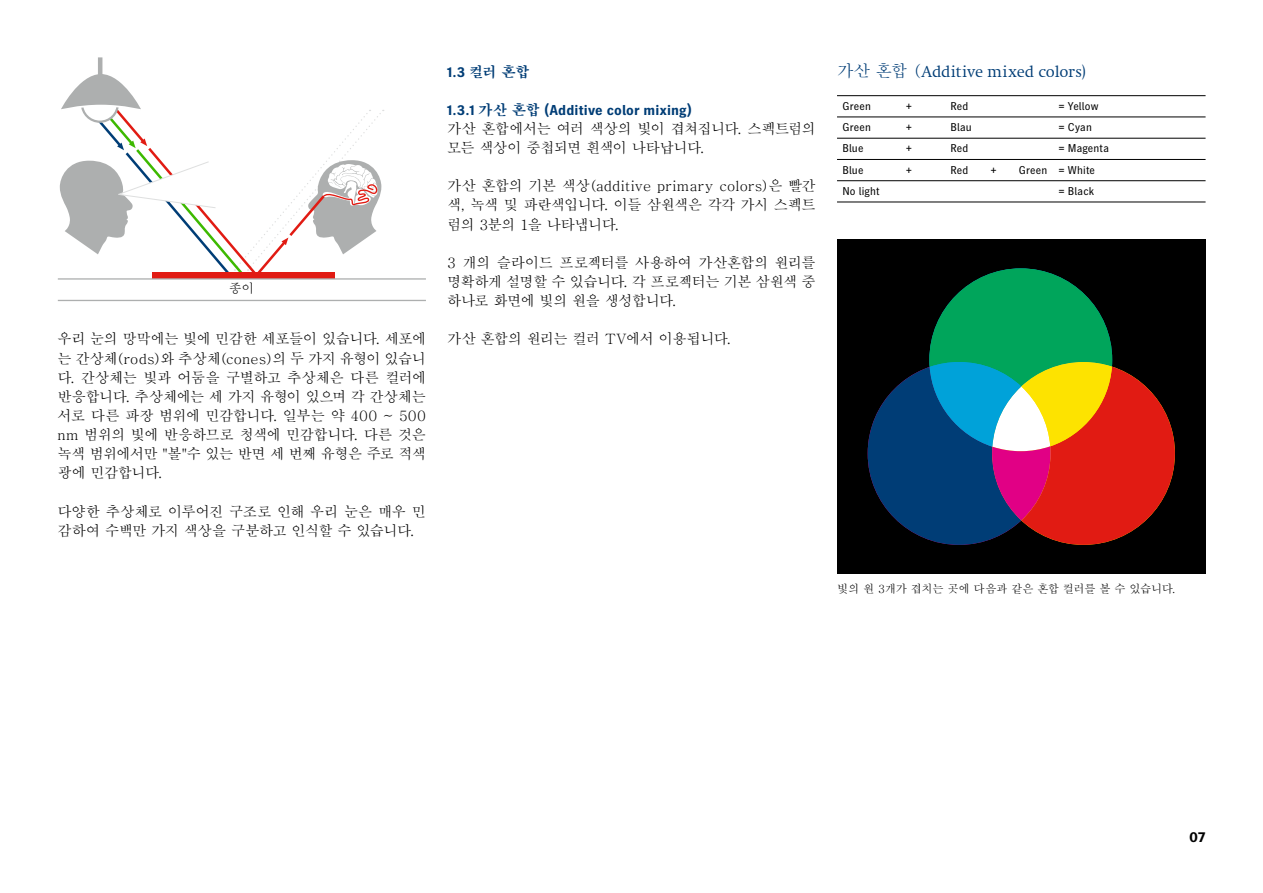
<style>
.page{position:relative;width:1263px;height:893px;background:#fff}
.page>*{position:absolute;margin:0;border:0;box-sizing:border-box;transform-origin:0 0}
.t1{font:16.5px "Heidelberg Antiqua ML";color:#003d76}
.t2{font:500 14.25px/19.2px "Adobe Myungjo Std";letter-spacing:-.04em;color:#000;text-align:justify}
.t3{font:700 14.25px "Heidelberg Gothic Ml";letter-spacing:.01em;color:#003d76}
.t4{font:14.25px "H2 mjr E";color:#003d76}
.t5{font:700 14.25px "Heidelberg Gothic Ml";color:#000}
.t6{font:500 12.6px "Adobe Myungjo Std";color:#000}
.t7{font:11.25px "Heidelberg Gothic Ml";letter-spacing:.015em;color:#000}
.t8{font:500 11.25px "Adobe Myungjo Std";letter-spacing:-.035em;color:#000}
.s1{font-family:"Heidelberg Gothic Ml";font-weight:700}
.s2{font-family:"H2 mjr E";font-weight:400}
.s3{font-family:"Adobe Myungjo Std";font-weight:500}
</style>
<div class="page">
<hr style="left:98px;top:57px;width:4px;height:21px;background:#adafaf">
<svg style="left:59px;top:71px;width:325px;height:207px"></svg>
<hr style="left:58px;top:300px;width:368px;height:1px;background:#adafaf">
<hr style="left:58px;top:278px;width:368px;height:2px;background:#adafaf">
<div style="left:837px;top:239px;width:368px;height:335px;background:#000"></div>
<svg style="left:868px;top:268px;width:307px;height:277px"></svg>
<hr style="left:837px;top:95px;width:368px;height:1px;background:#000">
<hr style="left:837px;top:117px;width:368px;height:1px;background:#000">
<hr style="left:837px;top:138px;width:368px;height:1px;background:#000">
<hr style="left:837px;top:159px;width:368px;height:1px;background:#000">
<hr style="left:837px;top:180px;width:368px;height:1px;background:#000">
<hr style="left:837px;top:202px;width:368px;height:1px;background:#000">
<p class="t6" style="left:229px;top:282px;width:27px">종이</p>
<p class="t4" style="left:447px;top:64px;width:84px"><span class="s1">1.3</span> 컬러 혼합</p>
<p class="t3" style="left:447px;top:102px;width:246px">1.3.1 <span class="s2">가산 혼합</span> (Additive color mixing)</p>
<p class="t2" style="left:447px;top:119px;width:370px">가산 혼합에서는 여러 색상의 빛이 겹쳐집니다. 스펙트럼의 모든 색상이 중첩되면 흰색이 나타납니다.</p>
<p class="t2" style="left:447px;top:176px;width:370px">가산 혼합의 기본 색상(additive primary colors)은 빨간 색, 녹색 및 파란색입니다. 이들 삼원색은 각각 가시 스펙트 럼의 3분의 1을 나타냅니다.</p>
<p class="t2" style="left:447px;top:253px;width:370px">3 개의 슬라이드 프로젝터를 사용하여 가산혼합의 원리를 명확하게 설명할 수 있습니다. 각 프로젝터는 기본 삼원색 중 하나로 화면에 빛의 원을 생성합니다.</p>
<p class="t2" style="left:57px;top:330px;width:370px">우리 눈의 망막에는 빛에 민감한 세포들이 있습니다. 세포에</p>
<p class="t2" style="left:447px;top:330px;width:285px">가산 혼합의 원리는 컬러 TV에서 이용됩니다.</p>
<p class="t2" style="left:57px;top:349px;width:370px">는 간상체(rods)와 추상체(cones)의 두 가지 유형이 있습니 다. 간상체는 빛과 어둠을 구별하고 추상체은 다른 컬러에 반응합니다. 추상체에는 세 가지 유형이 있으며 각 간상체는 서로 다른 파장 범위에 민감합니다. 일부는 약 400 ~ 500 nm 범위의 빛에 반응하므로 청색에 민감합니다. 다른 것은 녹색 범위에서만 "볼"수 있는 반면 세 번째 유형은 주로 적색 광에 민감합니다.</p>
<p class="t2" style="left:57px;top:502px;width:370px">다양한 추상체로 이루어진 구조로 인해 우리 눈은 매우 민 감하여 수백만 가지 색상을 구분하고 인식할 수 있습니다.</p>
<p class="t1" style="left:837px;top:62px;width:250px"><span class="s3">가산 혼합 (</span>Additive mixed colors)</p>
<p class="t7" style="left:842px;top:100px;width:30px">Green</p>
<p class="t7" style="left:906px;top:100px;width:8px">+</p>
<p class="t7" style="left:950px;top:100px;width:19px">Red</p>
<p class="t7" style="left:1058px;top:100px;width:42px">= Yellow</p>
<p class="t7" style="left:842px;top:121px;width:30px">Green</p>
<p class="t7" style="left:906px;top:121px;width:8px">+</p>
<p class="t7" style="left:950px;top:121px;width:23px">Blau</p>
<p class="t7" style="left:1058px;top:121px;width:35px">= Cyan</p>
<p class="t7" style="left:842px;top:142px;width:23px">Blue</p>
<p class="t7" style="left:906px;top:142px;width:8px">+</p>
<p class="t7" style="left:950px;top:142px;width:19px">Red</p>
<p class="t7" style="left:1058px;top:142px;width:52px">= Magenta</p>
<p class="t7" style="left:842px;top:163px;width:23px">Blue</p>
<p class="t7" style="left:906px;top:163px;width:8px">+</p>
<p class="t7" style="left:950px;top:163px;width:19px">Red</p>
<p class="t7" style="left:990px;top:163px;width:8px">+</p>
<p class="t7" style="left:1019px;top:163px;width:78px">Green = White</p>
<p class="t7" style="left:842px;top:185px;width:39px">No light</p>
<p class="t7" style="left:1058px;top:185px;width:37px">= Black</p>
<p class="t8" style="left:837px;top:583px;width:340px">빛의 원 3개가 겹치는 곳에 다음과 같은 혼합 컬러를 볼 수 있습니다.</p>
<p class="t5" style="left:1189px;top:829px;width:18px">07</p>
</div>
